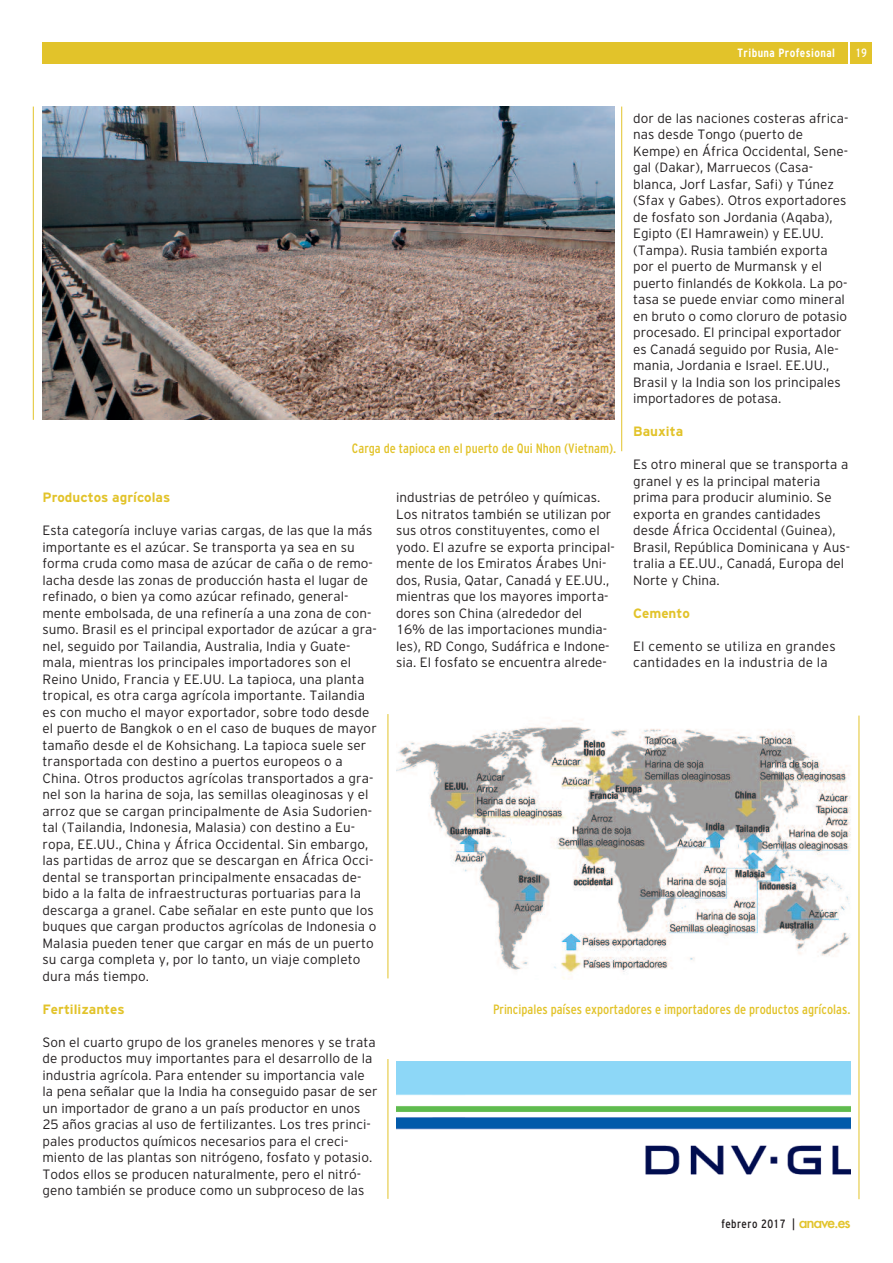
<style>
.page{position:relative;width:893px;height:1263px;background:#fff}
.page>*{position:absolute;margin:0;border:0;box-sizing:border-box;transform-origin:0 0}
.t1{font:300 13.5px/16.5px "Civica 01";color:#231f20}
.t2{font:condensed 13.5px "Civica 06";color:#e2c32a}
.t3{font:700 13.5px "Civica 07";color:#e2c32a}
.t4{font:condensed 12px "Civica 06";letter-spacing:.04em;color:#231f20}
.t5{font:700 condensed 12px "Civica 09";letter-spacing:.035em;color:#fff}
.t6{font:condensed 12px "Civica 06";color:#fff}
.s1{font-family:"Futura";font-weight:500;font-stretch:normal;font-size:14.85px;color:#e2c32a}
</style>
<div class="page">
<img style="left:43px;top:106px;width:572px;height:314px">
<hr style="left:388px;top:1059px;width:1px;height:140px;background:#e2c32a">
<img style="left:396px;top:1061px;width:454px;height:114px">
<hr style="left:859px;top:715px;width:1px;height:484px;background:#e2c32a">
<hr style="left:33px;top:107px;width:1px;height:313px;background:#e2c32a">
<hr style="left:621px;top:107px;width:1px;height:344px;background:#e2c32a">
<img style="left:396px;top:719px;width:455px;height:260px">
<div style="left:850px;top:43px;width:22px;height:21px;background:#e2c32a"></div>
<div style="left:43px;top:43px;width:805px;height:21px;background:#e2c32a"></div>
<hr style="left:388px;top:714px;width:1px;height:264px;background:#e2c32a">
<p class="t5" style="left:738px;top:46px;width:99px">Tribuna Profesional</p>
<p class="t6" style="left:855px;top:46px;width:13px">19</p>
<p class="t1" style="left:633px;top:110px;width:217px">dor de las naciones costeras africa&shy;nas desde Tongo (puerto de<br>Kempe) en África Occidental, Sene&shy;gal (Dakar), Marruecos (Casa&shy;blanca, Jorf Lasfar, Safi) y Túnez (Sfax y Gabes). Otros exportadores de fosfato son Jordania (Aqaba),<br>Egipto (El Hamrawein) y EE.UU. (Tampa). Rusia también exporta por el puerto de Murmansk y el puerto finlandés de Kokkola. La po&shy;tasa se puede enviar como mineral en bruto o como cloruro de potasio procesado. El principal exportador es Canadá seguido por Rusia, Ale&shy;mania, Jordania e Israel. EE.UU.,<br>Brasil y la India son los principales importadores de potasa.</p>
<p class="t3" style="left:633px;top:424px;width:52px">Bauxita</p>
<p class="t1" style="left:633px;top:456px;width:219px">Es otro mineral que se transporta a granel y es la principal materia prima para producir aluminio. Se exporta en grandes cantidades desde África Occidental (Guinea),<br>Brasil, República Dominicana y Aus&shy;tralia a EE.UU., Canadá, Europa del<br>Norte y China.</p>
<p class="t3" style="left:633px;top:605px;width:58px">Cemento</p>
<p class="t1" style="left:633px;top:638px;width:204px">El cemento se utiliza en grandes cantidades en la industria de la</p>
<p class="t2" style="left:352px;top:440px;width:266px">Carga de tapioca en el puerto de Qui Nhon (Vietnam).</p>
<p class="t1" style="left:396px;top:489px;width:220px">industrias de petróleo y químicas.<br>Los nitratos también se utilizan por sus otros constituyentes, como el yodo. El azufre se exporta principal&shy;mente de los Emiratos Árabes Uni&shy;dos, Rusia, Qatar, Canadá y EE.UU., mientras que los mayores importa&shy;dores son China (alrededor del 16% de las importaciones mundia&shy;les), RD Congo, Sudáfrica e Indone&shy;sia. El fosfato se encuentra alrede-</p>
<p class="t3" style="left:43px;top:490px;width:129px">Productos agrícolas</p>
<p class="t1" style="left:43px;top:522px;width:336px">Esta categoría incluye varias cargas, de las que la más importante es el azúcar. Se transporta ya sea en su forma cruda como masa de azúcar de caña o de remo&shy;lacha desde las zonas de producción hasta el lugar de refinado, o bien ya como azúcar refinado, general&shy;mente embolsada, de una refinería a una zona de con&shy;sumo. Brasil es el principal exportador de azúcar a gra&shy;nel, seguido por Tailandia, Australia, India y Guate&shy;mala, mientras los principales importadores son el Reino Unido, Francia y EE.UU. La tapioca, una planta tropical, es otra carga agrícola importante. Tailandia es con mucho el mayor exportador, sobre todo desde el puerto de Bangkok o en el caso de buques de mayor tamaño desde el de Kohsichang. La tapioca suele ser transportada con destino a puertos europeos o a China. Otros productos agrícolas transportados a gra&shy;nel son la harina de soja, las semillas oleaginosas y el arroz que se cargan principalmente de Asia Sudorien&shy;tal (Tailandia, Indonesia, Malasia) con destino a Eu&shy;ropa, EE.UU., China y África Occidental. Sin embargo, las partidas de arroz que se descargan en África Occi&shy;dental se transportan principalmente ensacadas de&shy;bido a la falta de infraestructuras portuarias para la descarga a granel. Cabe señalar en este punto que los buques que cargan productos agrícolas de Indonesia o Malasia pueden tener que cargar en más de un puerto su carga completa y, por lo tanto, un viaje completo dura más tiempo.</p>
<p class="t3" style="left:43px;top:1001px;width:84px">Fertilizantes</p>
<p class="t1" style="left:43px;top:1034px;width:337px">Son el cuarto grupo de los graneles menores y se trata de productos muy importantes para el desarrollo de la industria agrícola. Para entender su importancia vale la pena señalar que la India ha conseguido pasar de ser un importador de grano a un país productor en unos 25 años gracias al uso de fertilizantes. Los tres princi&shy;pales productos químicos necesarios para el creci&shy;miento de las plantas son nitrógeno, fosfato y potasio.<br>Todos ellos se producen naturalmente, pero el nitró&shy;geno también se produce como un subproceso de las</p>
<p class="t2" style="left:493px;top:1001px;width:359px">Principales países exportadores e importadores de productos agrícolas.</p>
<p class="t4" style="left:721px;top:1217px;width:131px">febrero 2017 | <span class="s1">anave.es</span></p>
</div>
